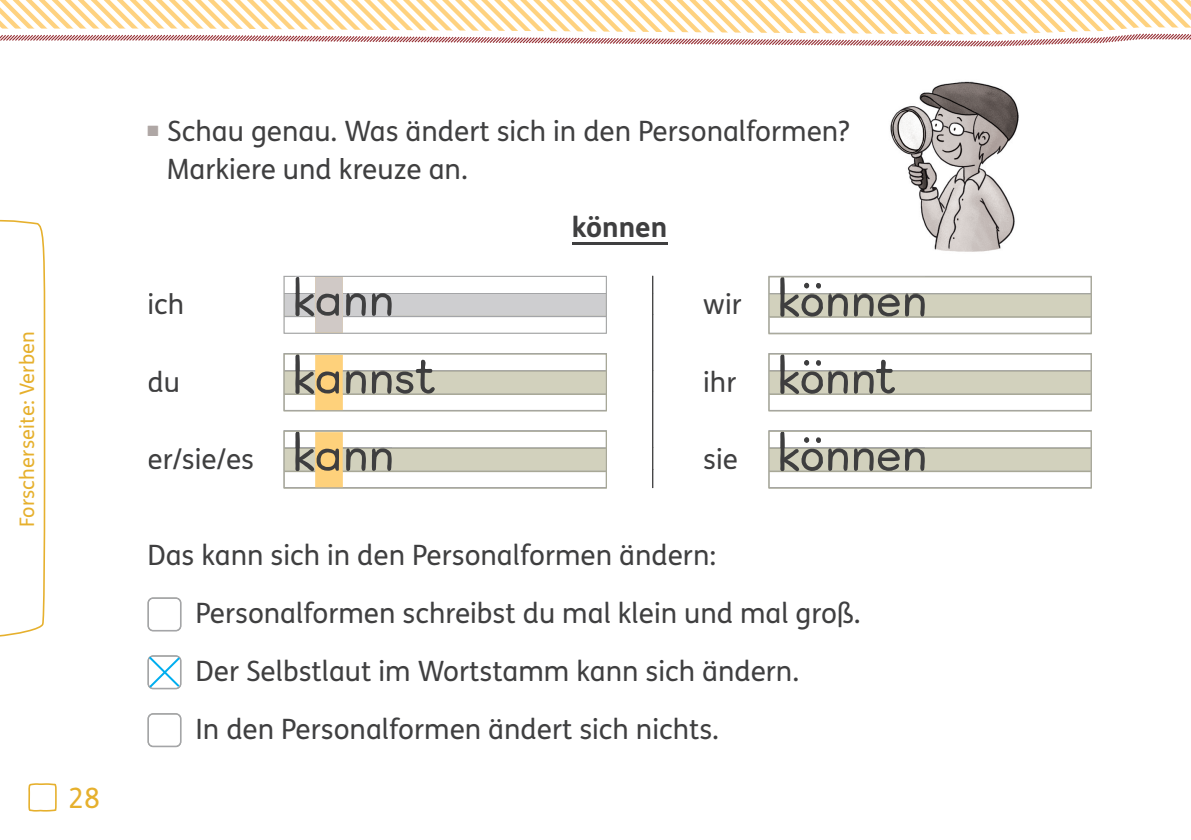
<style>
.page{position:relative;width:1191px;height:840px;background:#fff}
.page>*{position:absolute;margin:0;border:0;box-sizing:border-box;transform-origin:0 0}
.t1{font:60px/77.2px "Klett GS Norm 01";color:#3e3e3f}
.t2{font:60px "Klett GS Norm 01";color:#3f3f40}
.t3{font:28px/57.8px "FS Klett GSV";color:#3f3f40}
.t4{font:700 28px "FS Klett GSV";color:#3f3f40}
.t5{font:28px "FS Klett GSV";color:#e6b02d}
.t6{font:20px "FS Klett GSV";letter-spacing:.01em;color:#e6b02d}
</style>
<div class="page">
<svg style="left:147px;top:597px;width:34px;height:34px"></svg>
<svg style="left:147px;top:713px;width:34px;height:33px"></svg>
<hr style="left:572px;top:242px;width:95px;height:2px;background:#3f3f40">
<svg style="left:770px;top:317px;width:319px;height:1px"></svg>
<svg style="left:770px;top:447px;width:319px;height:26px"></svg>
<svg style="left:283px;top:276px;width:371px;height:212px"></svg>
<img style="left:890px;top:81px;width:129px;height:171px">
<hr style="left:284px;top:370px;width:322px;height:1px;background:#a8a896">
<hr style="left:284px;top:393px;width:322px;height:2px;background:#a8a896">
<div style="left:284px;top:371px;width:31px;height:22px;background:#d2d1bd"></div>
<div style="left:315px;top:355px;width:28px;height:55px;background:#fed17b"></div>
<div style="left:343px;top:371px;width:263px;height:22px;background:#d2d1bd"></div>
<div style="left:283px;top:353px;width:324px;height:58px;border:1px solid #a8a896"></div>
<hr style="left:284px;top:470px;width:322px;height:2px;background:#a8a896">
<div style="left:284px;top:448px;width:31px;height:22px;background:#d2d1bd"></div>
<div style="left:315px;top:432px;width:28px;height:55px;background:#fed17b"></div>
<div style="left:343px;top:448px;width:263px;height:22px;background:#d2d1bd"></div>
<div style="left:283px;top:430px;width:324px;height:58px;border:1px solid #a8a896"></div>
<hr style="left:769px;top:293px;width:321px;height:1px;background:#a8a896">
<hr style="left:769px;top:316px;width:321px;height:1px;background:#a8a896">
<div style="left:769px;top:294px;width:321px;height:22px;background:#d2d1bd"></div>
<div style="left:768px;top:276px;width:323px;height:58px;border:1px solid #a8a896"></div>
<hr style="left:769px;top:370px;width:321px;height:1px;background:#a8a896">
<hr style="left:769px;top:393px;width:321px;height:2px;background:#a8a896">
<div style="left:769px;top:371px;width:321px;height:22px;background:#d2d1bd"></div>
<div style="left:768px;top:353px;width:323px;height:58px;border:1px solid #a8a896"></div>
<hr style="left:769px;top:470px;width:321px;height:2px;background:#a8a896">
<div style="left:769px;top:448px;width:321px;height:22px;background:#d2d1bd"></div>
<div style="left:768px;top:430px;width:323px;height:58px;border:1px solid #a8a896"></div>
<svg style="left:147px;top:655px;width:34px;height:34px"></svg>
<svg style="left:0;top:219px;width:46px;height:417px"></svg>
<svg style="left:0;top:0;width:1190px;height:32px"></svg>
<svg style="left:0;top:32px;width:1190px;height:15px"></svg>
<svg style="left:28px;top:783px;width:29px;height:28px"></svg>
<p class="t6" style="left:13px;top:527px;width:198px;rotate:-90deg">Forscherseite: Verben</p>
<p class="t5" style="left:68px;top:778px;width:33px">28</p>
<p class="t3" style="left:167px;top:111px;width:684px;line-height:38.6px">Schau genau. Was ändert sich in den Personalformen?<br>Markiere und kreuze an.</p>
<p class="t4" style="left:572px;top:205px;width:97px">können</p>
<h1 class="t2" style="left:292px;top:263px;width:104px">kann</h1>
<h1 class="t1" style="left:292px;top:337px;width:146px">kannst kann</h1>
<p class="t3" style="left:147px;top:275px;width:38px">ich</p>
<p class="t3" style="left:703px;top:275px;width:40px">wir</p>
<p class="t3" style="left:147px;top:352px;width:34px">du</p>
<p class="t3" style="left:703px;top:352px;width:35px">ihr</p>
<p class="t3" style="left:147px;top:429px;width:108px">er/sie/es</p>
<p class="t3" style="left:703px;top:429px;width:36px">sie</p>
<h1 class="t1" style="left:777px;top:260px;width:152px">können könnt können</h1>
<p class="t3" style="left:195px;top:525px;width:666px;text-indent:-48px">Das kann sich in den Personalformen ändern:<br>Personalformen schreibst du mal klein und mal groß.<br>Der Selbstlaut im Wortstamm kann sich ändern.<br>In den Personalformen ändert sich nichts.</p>
</div>
